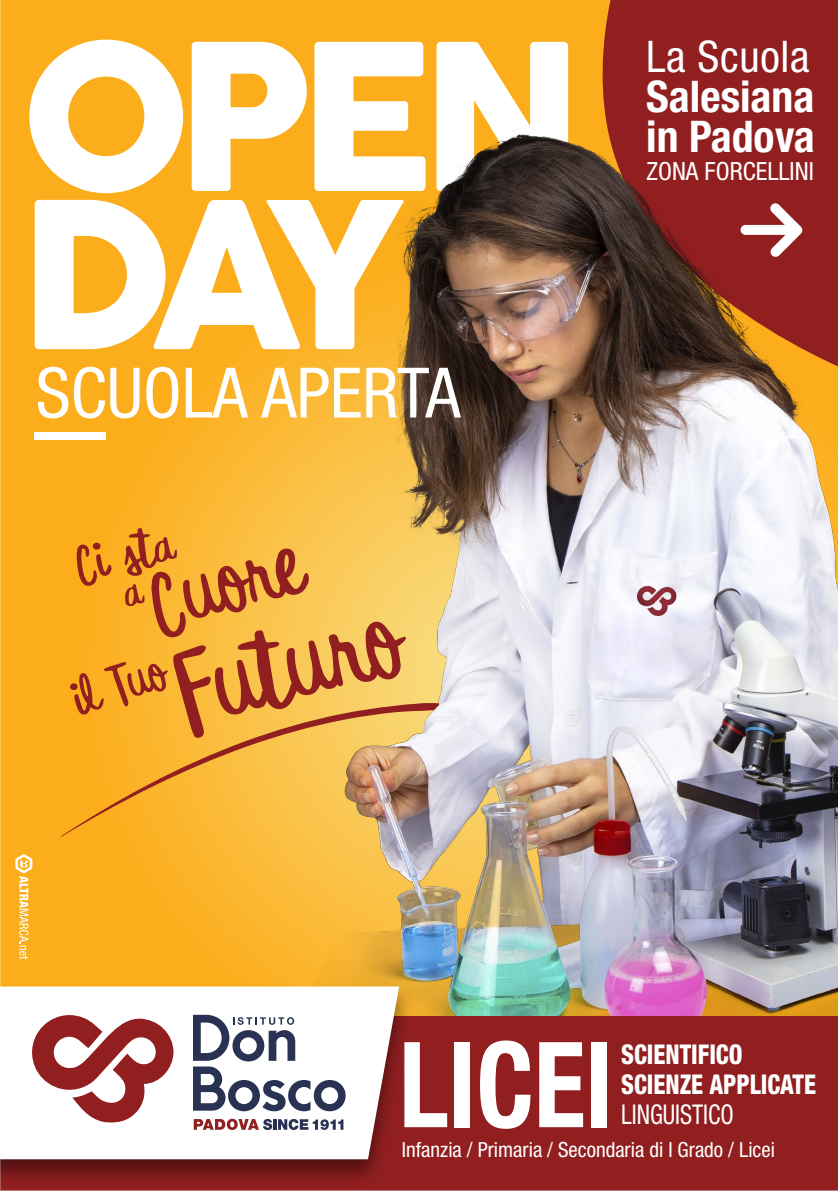
<style>
.page{position:relative;width:840px;height:1191px;background:#fff}
.page>*{position:absolute;margin:0;border:0;box-sizing:border-box;transform-origin:0 0}
.t1{font:200.8px/158px "COCOGOOSE";letter-spacing:-.07em;color:#fff}
.t2{font:700 condensed 119px "Helvetica Neue LT Std";color:#fff;scale:.9 1}
.t3{font:104px "Brougets Script";color:#911f20}
.t4{font:84.2px "Brougets Script";color:#911f20}
.t5{font:condensed 69.6px "Helvetica Neue LT Std";color:#fff}
.t6{font:52.6px "Brougets Script";color:#911f20}
.t7{font:50.8px "Brougets Script";color:#911f20}
.t8{font:700 condensed 43.6px/40px "Helvetica Neue LT Std";color:#fff}
.t9{font:condensed 43.6px "Helvetica Neue LT Std";letter-spacing:.015em;color:#fff}
.t10{font:800 condensed 27.2px/30px "Helvetica Neue LT Std";color:#fff;scale:.88 1}
.t11{font:condensed 27.2px "Helvetica Neue LT Std";color:#fff;scale:.88 1}
.t12{font:condensed 25px "Helvetica Neue LT Std";color:#fff}
.t13{font:condensed 20.8px "Helvetica Neue LT Std";color:#fff}
</style>
<div class="page">
<div style="left:0;top:0;width:839px;height:1191px;background:#fcad1b"></div>
<svg style="left:60px;top:701px;width:111px;height:136px"></svg>
<img style="left:171px;top:1px;width:667px;height:1015px">
<div style="left:34px;top:432px;width:72px;height:8px;background:#fff"></div>
<div style="left:0;top:1016px;width:839px;height:175px;background:#911f20"></div>
<img style="left:0;top:976px;width:421px;height:214px">
<svg style="left:0;top:986px;width:399px;height:173px;background:#f5edec"></svg>
<svg style="left:193px;top:1014px;width:152px;height:97px;background:#b5b8c3"></svg>
<svg style="left:194px;top:1118px;width:149px;height:12px"></svg>
<svg style="left:32px;top:1015px;width:142px;height:108px"></svg>
<svg style="left:15px;top:854px;width:17px;height:105px"></svg>
<hr style="left:838px;top:0;width:1px;height:1191px;background:#fff">
<svg style="left:0;top:0;width:838px;height:1px"></svg>
<svg style="left:0;top:1190px;width:838px;height:1px"></svg>
<svg style="left:122px;top:582px;width:24px;height:25px"></svg>
<h1 class="t1" style="left:20px;top:42px;width:565px">OPEN<br>DAY</h1>
<h3 class="t9" style="left:645px;top:31px;width:165px">La Scuola</h3>
<h3 class="t8" style="left:645px;top:76px;width:170px">Salesiana in Padova</h3>
<p class="t12" style="left:646px;top:157px;width:169px">ZONA FORCELLINI</p>
<h3 class="t5" style="left:36px;top:352px;width:426px">SCUOLA APERTA</h3>
<h3 class="t6" style="left:68px;top:533px;width:100px;rotate:-13deg">Ci sta</h3>
<h3 class="t4" style="left:136px;top:555px;width:157px;rotate:-16deg">Cuore</h3>
<h3 class="t3" style="left:163px;top:633px;width:227px;rotate:-15deg">Futuro</h3>
<h3 class="t7" style="left:64px;top:670px;width:96px;rotate:-18deg">il Tuo</h3>
<h2 class="t2" style="left:399px;top:1012px;width:239px">LICEI</h2>
<h3 class="t10" style="left:621px;top:1039px;width:223px">SCIENTIFICO<br>SCIENZE APPLICATE</h3>
<h3 class="t11" style="left:621px;top:1099px;width:129px">LINGUISTICO</h3>
<p class="t13" style="left:401px;top:1137px;width:374px">Infanzia / Primaria / Secondaria di I Grado / Licei</p>
</div>
